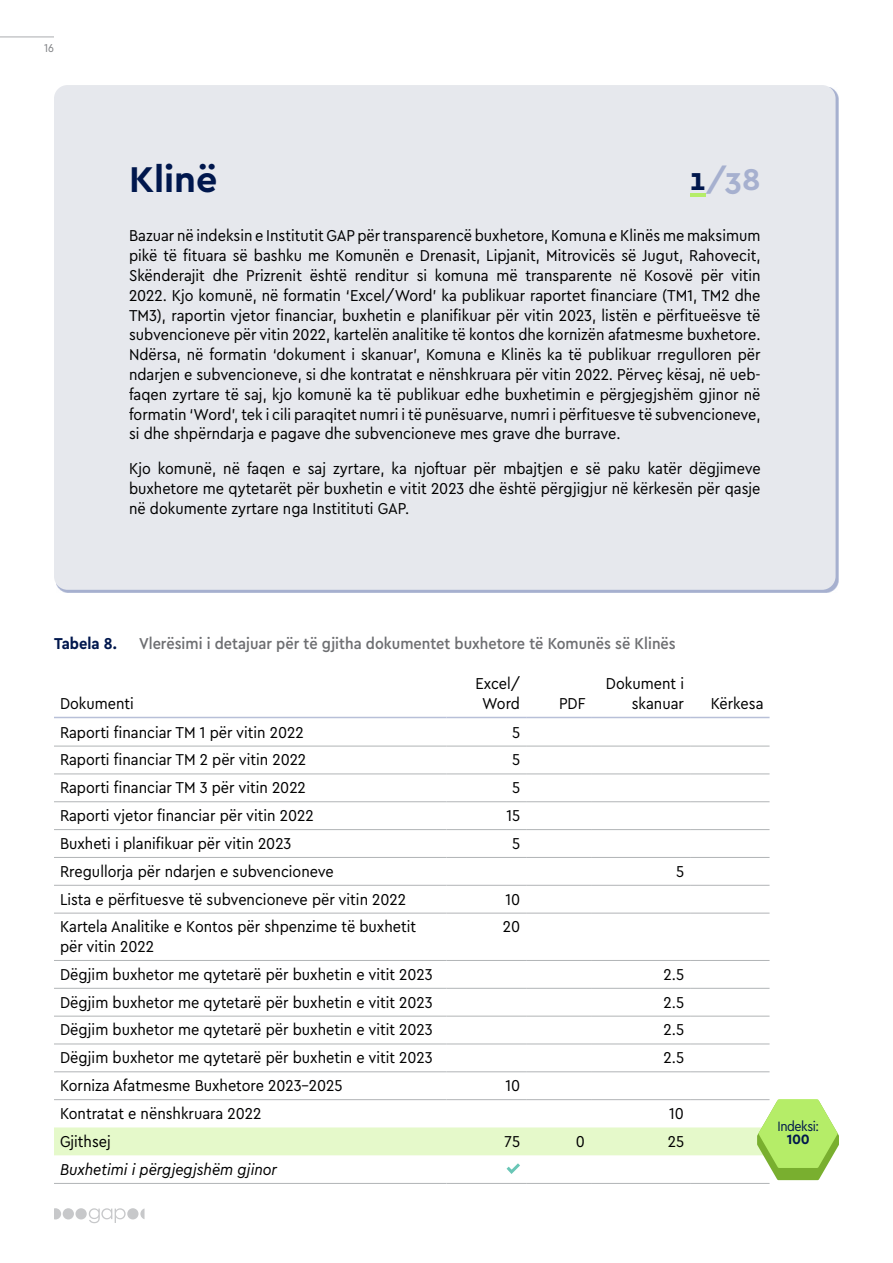
<style>
.page{position:relative;width:893px;height:1263px;background:#fff}
.page>*{position:absolute;margin:0;border:0;box-sizing:border-box;transform-origin:0 0}
.t1{font:700 37.5px "Cera PRO";color:#00174d}
.t2{font:700 31.35px "Cera PRO";color:#a6b0cf}
.t3{font:16.5px/19.8px "Cera Compact Pro";color:#000;text-align:justify}
.t4{font:500 16.5px "Cera Compact Pro";color:#6d6e71}
.t5{font:italic 16.5px "Cera Compact Pro";color:#000}
.t6{font:700 16.5px "Cera Compact Pro";color:#00174d}
.t7{font:14.1px "Cera Compact Pro";letter-spacing:-.03em;color:#00174d}
.t8{font:700 14.1px "Cera PRO";color:#00174d}
.t9{font:12px "Cera Compact Pro";color:#808285}
.s1{color:#00174d}
</style>
<div class="page">
<div style="left:75px;top:1208px;width:12px;height:11px;background:#c7c8ca;border-radius:50%"></div>
<div style="left:63px;top:1208px;width:11px;height:11px;background:#c7c8ca;border-radius:50%"></div>
<div style="left:127px;top:1208px;width:11px;height:11px;background:#c7c8ca;border-radius:50%"></div>
<svg style="left:89px;top:1208px;width:37px;height:15px"></svg>
<svg style="left:54px;top:1208px;width:7px;height:11px"></svg>
<svg style="left:140px;top:1208px;width:5px;height:11px"></svg>
<hr style="left:0;top:36px;width:54px;height:2px;background:#c7c8ca">
<div style="left:54px;top:85px;width:782px;height:505px;background:#e6e8ed;border-radius:14px"></div>
<hr style="left:690px;top:193px;width:16px;height:3px;background:#b5ed69">
<hr style="left:54px;top:717px;width:392px;height:1px;background:#b8c0d8">
<hr style="left:446px;top:717px;width:80px;height:1px;background:#b8c0d8">
<hr style="left:526px;top:717px;width:65px;height:1px;background:#b8c0d8">
<hr style="left:591px;top:717px;width:99px;height:1px;background:#b8c0d8">
<hr style="left:690px;top:717px;width:80px;height:1px;background:#b8c0d8">
<hr style="left:54px;top:746px;width:392px;height:1px;background:#b1b4b6">
<hr style="left:446px;top:746px;width:80px;height:1px;background:#b1b4b6">
<hr style="left:526px;top:746px;width:65px;height:1px;background:#b1b4b6">
<hr style="left:591px;top:746px;width:99px;height:1px;background:#b1b4b6">
<hr style="left:690px;top:746px;width:80px;height:1px;background:#b1b4b6">
<hr style="left:54px;top:774px;width:392px;height:1px;background:#b1b4b6">
<hr style="left:446px;top:774px;width:80px;height:1px;background:#b1b4b6">
<hr style="left:526px;top:774px;width:65px;height:1px;background:#b1b4b6">
<hr style="left:591px;top:774px;width:99px;height:1px;background:#b1b4b6">
<hr style="left:690px;top:774px;width:80px;height:1px;background:#b1b4b6">
<hr style="left:54px;top:801px;width:392px;height:1px;background:#b1b4b6">
<hr style="left:446px;top:801px;width:80px;height:1px;background:#b1b4b6">
<hr style="left:526px;top:801px;width:65px;height:1px;background:#b1b4b6">
<hr style="left:591px;top:801px;width:99px;height:1px;background:#b1b4b6">
<hr style="left:690px;top:801px;width:80px;height:1px;background:#b1b4b6">
<hr style="left:54px;top:829px;width:392px;height:1px;background:#b1b4b6">
<hr style="left:446px;top:829px;width:80px;height:1px;background:#b1b4b6">
<hr style="left:526px;top:829px;width:65px;height:1px;background:#b1b4b6">
<hr style="left:591px;top:829px;width:99px;height:1px;background:#b1b4b6">
<hr style="left:690px;top:829px;width:80px;height:1px;background:#b1b4b6">
<hr style="left:54px;top:857px;width:392px;height:1px;background:#b1b4b6">
<hr style="left:446px;top:857px;width:80px;height:1px;background:#b1b4b6">
<hr style="left:526px;top:857px;width:65px;height:1px;background:#b1b4b6">
<hr style="left:591px;top:857px;width:99px;height:1px;background:#b1b4b6">
<hr style="left:690px;top:857px;width:80px;height:1px;background:#b1b4b6">
<hr style="left:54px;top:885px;width:392px;height:1px;background:#b1b4b6">
<hr style="left:446px;top:885px;width:80px;height:1px;background:#b1b4b6">
<hr style="left:526px;top:885px;width:65px;height:1px;background:#b1b4b6">
<hr style="left:591px;top:885px;width:99px;height:1px;background:#b1b4b6">
<hr style="left:690px;top:885px;width:80px;height:1px;background:#b1b4b6">
<hr style="left:54px;top:913px;width:392px;height:1px;background:#b1b4b6">
<hr style="left:446px;top:913px;width:80px;height:1px;background:#b1b4b6">
<hr style="left:526px;top:913px;width:65px;height:1px;background:#b1b4b6">
<hr style="left:591px;top:913px;width:99px;height:1px;background:#b1b4b6">
<hr style="left:690px;top:913px;width:80px;height:1px;background:#b1b4b6">
<hr style="left:54px;top:960px;width:392px;height:1px;background:#b1b4b6">
<hr style="left:446px;top:960px;width:80px;height:1px;background:#b1b4b6">
<hr style="left:526px;top:960px;width:65px;height:1px;background:#b1b4b6">
<hr style="left:591px;top:960px;width:99px;height:1px;background:#b1b4b6">
<hr style="left:690px;top:960px;width:80px;height:1px;background:#b1b4b6">
<hr style="left:54px;top:988px;width:392px;height:1px;background:#b1b4b6">
<hr style="left:446px;top:988px;width:80px;height:1px;background:#b1b4b6">
<hr style="left:526px;top:988px;width:65px;height:1px;background:#b1b4b6">
<hr style="left:591px;top:988px;width:99px;height:1px;background:#b1b4b6">
<hr style="left:690px;top:988px;width:80px;height:1px;background:#b1b4b6">
<hr style="left:54px;top:1016px;width:392px;height:1px;background:#b1b4b6">
<hr style="left:446px;top:1016px;width:80px;height:1px;background:#b1b4b6">
<hr style="left:526px;top:1016px;width:65px;height:1px;background:#b1b4b6">
<hr style="left:591px;top:1016px;width:99px;height:1px;background:#b1b4b6">
<hr style="left:690px;top:1016px;width:80px;height:1px;background:#b1b4b6">
<hr style="left:54px;top:1044px;width:392px;height:1px;background:#b1b4b6">
<hr style="left:446px;top:1044px;width:80px;height:1px;background:#b1b4b6">
<hr style="left:526px;top:1044px;width:65px;height:1px;background:#b1b4b6">
<hr style="left:591px;top:1044px;width:99px;height:1px;background:#b1b4b6">
<hr style="left:690px;top:1044px;width:80px;height:1px;background:#b1b4b6">
<hr style="left:54px;top:1071px;width:392px;height:1px;background:#b1b4b6">
<hr style="left:446px;top:1071px;width:80px;height:1px;background:#b1b4b6">
<hr style="left:526px;top:1071px;width:65px;height:1px;background:#b1b4b6">
<hr style="left:591px;top:1071px;width:99px;height:1px;background:#b1b4b6">
<hr style="left:690px;top:1071px;width:80px;height:1px;background:#b1b4b6">
<hr style="left:54px;top:1183px;width:392px;height:1px;background:#b1b4b6">
<hr style="left:446px;top:1183px;width:80px;height:1px;background:#b1b4b6">
<hr style="left:526px;top:1183px;width:65px;height:1px;background:#b1b4b6">
<hr style="left:591px;top:1183px;width:99px;height:1px;background:#b1b4b6">
<hr style="left:690px;top:1183px;width:80px;height:1px;background:#b1b4b6">
<svg style="left:54px;top:1099px;width:785px;height:81px"></svg>
<p class="t9" style="left:44px;top:40px;width:11px">16</p>
<h1 class="t1" style="left:129px;top:154px;width:90px">Klinë</h1>
<p class="t3" style="left:129px;top:225px;width:633px">Bazuar në indeksin e Institutit GAP për transparencë buxhetore, Komuna e Klinës me maksimum pikë të fituara së bashku me Komunën e Drenasit, Lipjanit, Mitrovicës së Jugut, Rahovecit, Skënderajit dhe Prizrenit është renditur si komuna më transparente në Kosovë për vitin 2022. Kjo komunë, në formatin ‘Excel/Word’ ka publikuar raportet financiare (TM1, TM2 dhe TM3), raportin vjetor financiar, buxhetin e planifikuar për vitin 2023, listën e përfitueësve të subvencioneve për vitin 2022, kartelën analitike të kontos dhe kornizën afatmesme buxhetore.<br>Ndërsa, në formatin ‘dokument i skanuar’, Komuna e Klinës ka të publikuar rregulloren për ndarjen e subvencioneve, si dhe kontratat e nënshkruara për vitin 2022. Përveç kësaj, në ueb&shy;faqen zyrtare të saj, kjo komunë ka të publikuar edhe buxhetimin e përgjegjshëm gjinor në formatin ‘Word’, tek i cili paraqitet numri i të punësuarve, numri i përfituesve të subvencioneve, si dhe shpërndarja e pagave dhe subvencioneve mes grave dhe burrave.</p>
<p class="t3" style="left:129px;top:458px;width:633px">Kjo komunë, në faqen e saj zyrtare, ka njoftuar për mbajtjen e së paku katër dëgjimeve buxhetore me qytetarët për buxhetin e vitit 2023 dhe është përgjigjur në kërkesën për qasje në dokumente zyrtare nga Institituti GAP.</p>
<h2 class="t2" style="left:689px;top:159px;width:73px"><span class="s1">1</span>/38</h2>
<p class="t6" style="left:54px;top:633px;width:64px">Tabela 8.</p>
<p class="t4" style="left:139px;top:633px;width:538px">Vlerësimi i detajuar për të gjitha dokumentet buxhetore të Komunës së Klinës</p>
<p class="t3" style="left:60px;top:693px;width:75px">Dokumenti</p>
<p class="t3" style="left:476px;top:673px;width:46px;text-align:center">Excel/<br>Word</p>
<p class="t3" style="left:559px;top:693px;width:28px">PDF</p>
<p class="t3" style="left:606px;top:673px;width:80px;text-align:right">Dokument i skanuar</p>
<p class="t3" style="left:60px;top:721px;width:245px">Raporti financiar TM 1 për vitin 2022</p>
<p class="t3" style="left:512px;top:721px;width:10px">5</p>
<p class="t3" style="left:60px;top:749px;width:248px">Raporti financiar TM 2 për vitin 2022</p>
<p class="t3" style="left:512px;top:749px;width:10px">5</p>
<p class="t3" style="left:60px;top:777px;width:247px">Raporti financiar TM 3 për vitin 2022</p>
<p class="t3" style="left:512px;top:777px;width:10px">5</p>
<p class="t3" style="left:60px;top:805px;width:255px">Raporti vjetor financiar për vitin 2022</p>
<p class="t3" style="left:506px;top:805px;width:15px">15</p>
<p class="t3" style="left:60px;top:833px;width:233px">Buxheti i planifikuar për vitin 2023</p>
<p class="t3" style="left:512px;top:833px;width:10px">5</p>
<p class="t3" style="left:60px;top:861px;width:275px">Rregullorja për ndarjen e subvencioneve</p>
<p class="t3" style="left:676px;top:861px;width:10px">5</p>
<p class="t3" style="left:60px;top:888px;width:347px">Lista e përfituesve të subvencioneve për vitin 2022</p>
<p class="t3" style="left:505px;top:888px;width:16px">10</p>
<p class="t3" style="left:60px;top:916px;width:358px">Kartela Analitike e Kontos për shpenzime të buxhetit për vitin 2022</p>
<p class="t3" style="left:503px;top:916px;width:19px">20</p>
<p class="t3" style="left:60px;top:964px;width:374px">Dëgjim buxhetor me qytetarë për buxhetin e vitit 2023</p>
<p class="t3" style="left:664px;top:964px;width:22px">2.5</p>
<p class="t3" style="left:60px;top:991px;width:374px">Dëgjim buxhetor me qytetarë për buxhetin e vitit 2023</p>
<p class="t3" style="left:664px;top:991px;width:22px">2.5</p>
<p class="t3" style="left:60px;top:1019px;width:374px">Dëgjim buxhetor me qytetarë për buxhetin e vitit 2023</p>
<p class="t3" style="left:664px;top:1019px;width:22px">2.5</p>
<p class="t3" style="left:60px;top:1047px;width:374px">Dëgjim buxhetor me qytetarë për buxhetin e vitit 2023</p>
<p class="t3" style="left:664px;top:1047px;width:22px">2.5</p>
<p class="t3" style="left:60px;top:1075px;width:284px">Korniza Afatmesme Buxhetore 2023-2025</p>
<p class="t3" style="left:505px;top:1075px;width:16px">10</p>
<p class="t3" style="left:60px;top:1103px;width:203px">Kontratat e nënshkruara 2022</p>
<p class="t3" style="left:669px;top:1103px;width:16px">10</p>
<p class="t3" style="left:60px;top:1131px;width:52px">Gjithsej</p>
<p class="t3" style="left:505px;top:1131px;width:17px">75</p>
<p class="t3" style="left:576px;top:1131px;width:11px">0</p>
<p class="t3" style="left:668px;top:1131px;width:18px">25</p>
<p class="t5" style="left:60px;top:1158px;width:218px">Buxhetimi i përgjegjshëm gjinor</p>
<p class="t3" style="left:711px;top:693px;width:54px">Kërkesa</p>
<p class="t7" style="left:777px;top:1117px;width:43px">Indeksi:</p>
<p class="t8" style="left:787px;top:1130px;width:24px">100</p>
</div>
